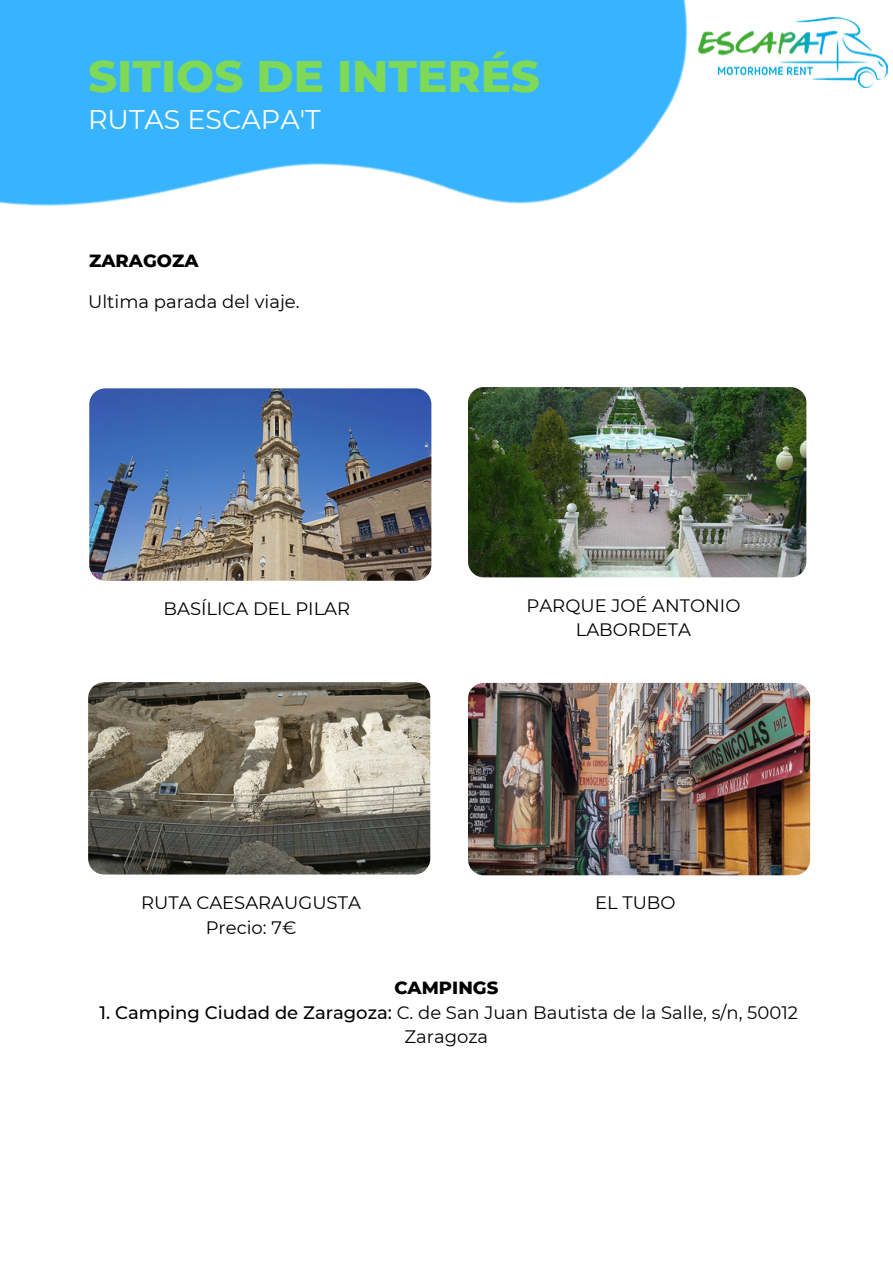
<style>
.page{position:relative;width:893px;height:1264px;background:#fff}
.page>*{position:absolute;margin:0;border:0;box-sizing:border-box;transform-origin:0 0}
.t1{font:800 45px "Montserrat";color:#7ed957}
.t2{font:27px "Montserrat";color:#fff}
.t3{font:18px/24.8px "Montserrat";color:#000;text-align:center}
.t4{font:800 18px "Montserrat";color:#000}
.s1{font-weight:500}
</style>
<div class="page">
<img style="left:0;top:0;width:803px;height:519px">
<img style="left:693px;top:14px;width:195px;height:74px">
<img style="left:89px;top:388px;width:342px;height:192px;border-radius:16px">
<img style="left:468px;top:387px;width:338px;height:190px;border-radius:16px">
<img style="left:88px;top:682px;width:342px;height:192px;border-radius:16px">
<img style="left:468px;top:683px;width:342px;height:192px;border-radius:16px">
<h1 class="t1" style="left:88px;top:49px;width:453px">SITIOS DE INTERÉS</h1>
<h2 class="t2" style="left:88px;top:102px;width:234px">RUTAS ESCAPA'T</h2>
<p class="t4" style="left:89px;top:250px;width:111px">ZARAGOZA</p>
<p class="t3" style="left:88px;top:289px;width:213px">Ultima parada del viaje.</p>
<p class="t3" style="left:163px;top:596px;width:188px">BASÍLICA DEL PILAR</p>
<p class="t3" style="left:526px;top:592px;width:215px">PARQUE JOÉ ANTONIO<br>LABORDETA</p>
<p class="t3" style="left:141px;top:889px;width:221px">RUTA CAESARAUGUSTA<br>Precio: 7€</p>
<p class="t3" style="left:595px;top:889px;width:82px">EL TUBO</p>
<p class="t4" style="left:394px;top:976px;width:105px">CAMPINGS</p>
<p class="t3" style="left:99px;top:999px;width:700px"><span class="s1">1. Camping Ciudad de Zaragoza:</span> C. de San Juan Bautista de la Salle, s/n, 50012<br>Zaragoza</p>
</div>
